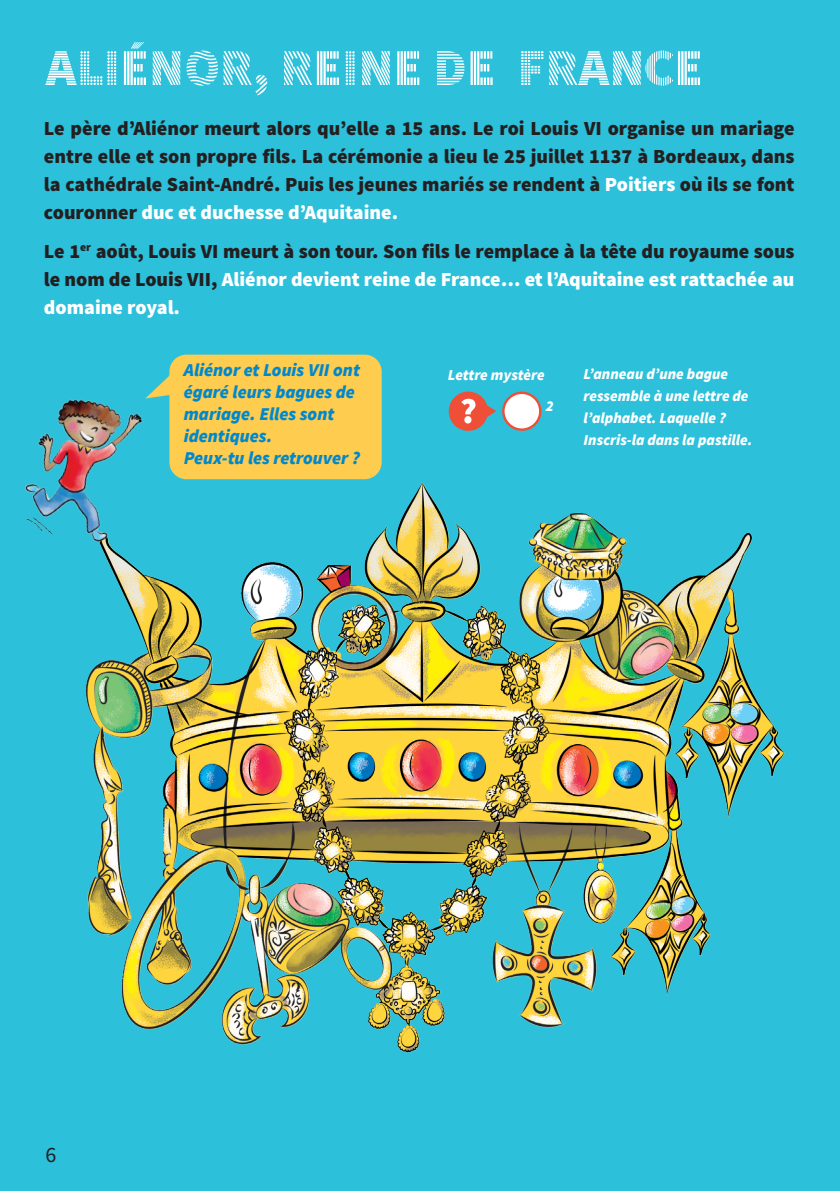
<style>
.page{position:relative;width:840px;height:1191px;background:#fff}
.page>*{position:absolute;margin:0;border:0;box-sizing:border-box;transform-origin:0 0}
.t1{font:52px "Source Sans Pro DISPLAY";color:#fff}
.t2{font:22px "Source Sans Pro";color:#231f20}
.t3{font:900 20px/28px "Source Sans Pro";color:#231f20;text-align:justify}
.t4{font:italic 900 18px/22px "Source Sans Pro";color:#0088ce}
.t5{font:italic 900 15.2px/22px "Source Sans Pro";color:#fff}
.s1{color:#fff}
</style>
<div class="page">
<div style="left:0;top:0;width:839px;height:1191px;background:#2cc0da"></div>
<div style="left:169px;top:355px;width:212px;height:124px;background:#fecc4e;border-radius:17px"></div>
<svg style="left:148px;top:355px;width:35px;height:43px"></svg>
<svg style="left:449px;top:391px;width:44px;height:18px"></svg>
<svg style="left:502px;top:391px;width:39px;height:18px"></svg>
<img style="left:86px;top:409px;width:699px;height:644px">
<img style="left:25px;top:396px;width:123px;height:198px">
<p class="t1" style="left:45px;top:41px;width:658px">ALIÉNOR, REINE DE FRANCE</p>
<p class="t3" style="left:44px;top:115px;width:751px">Le père d’Aliénor meurt alors qu’elle a 15 ans. Le roi Louis VI organise un mariage entre elle et son propre fils. La cérémonie a lieu le 25 juillet 1137 à Bordeaux, dans la cathédrale Saint-André. Puis les jeunes mariés se rendent à <span class="s1">Poitiers</span> où ils se font couronner <span class="s1">duc et duchesse d’Aquitaine.</span></p>
<p class="t3" style="left:44px;top:238px;width:751px">Le 1<sup>er</sup> août, Louis VI meurt à son tour. Son fils le remplace à la tête du royaume sous le nom de Louis VII, <span class="s1">Aliénor devient reine de France… et l’Aquitaine est rattachée au domaine royal.</span></p>
<p class="t4" style="left:184px;top:358px;width:177px">Aliénor et Louis VII ont égaré leurs bagues de mariage. Elles sont identiques.</p>
<p class="t4" style="left:184px;top:446px;width:178px">Peux-tu les retrouver ?</p>
<p class="t5" style="left:447px;top:364px;width:98px">Lettre mystère</p>
<p class="t5" style="left:545px;top:395px;width:9px">2</p>
<p class="t5" style="left:583px;top:363px;width:166px">L’anneau d’une bague ressemble à une lettre de l’alphabet. Laquelle ?</p>
<p class="t5" style="left:583px;top:429px;width:170px">Inscris-la dans la pastille.</p>
<p class="t2" style="left:45px;top:1141px;width:12px">6</p>
</div>
